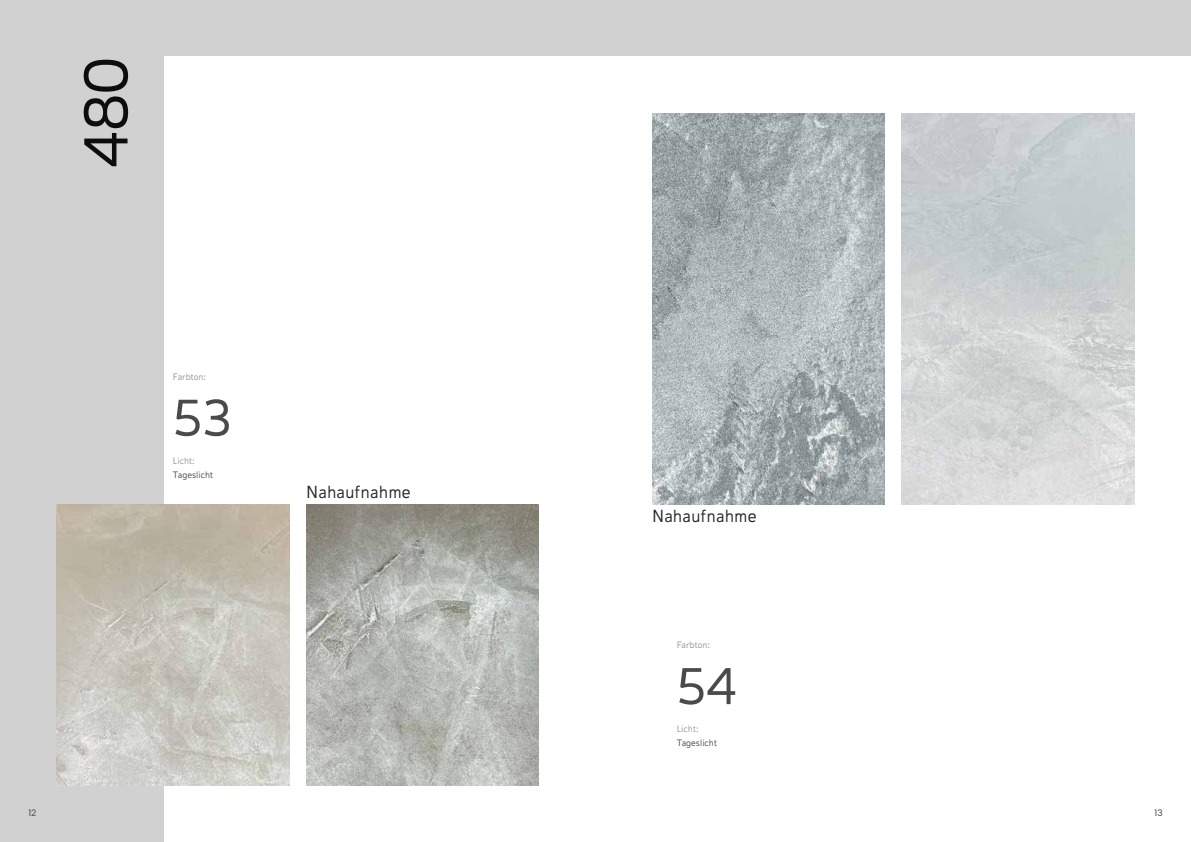
<style>
.page{position:relative;width:1191px;height:842px;background:#d1d1d1}
.page>*{position:absolute;margin:0;border:0;box-sizing:border-box;transform-origin:0 0}
.t1{font:60px "EB Corp";color:#0d0d0d}
.t2{font:50px "EB Corp";color:#4a4a49}
.t3{font:17px "EB Corp";color:#262626}
.t4{font:9px "EB Corp";color:#929596}
.t5{font:9px "EB Corp";color:#4a4a49}
.t6{font:9px "Poppins";color:#4a4a49}
</style>
<div class="page">
<div style="left:164px;top:57px;width:1027px;height:785px;background:#fff"></div>
<img style="left:306px;top:505px;width:233px;height:280px">
<img style="left:901px;top:114px;width:233px;height:391px">
<img style="left:57px;top:505px;width:232px;height:280px">
<img style="left:652px;top:114px;width:232px;height:391px">
<h1 class="t1" style="left:68px;top:168px;width:113px;rotate:-90deg">480</h1>
<p class="t4" style="left:173px;top:371px;width:35px">Farbton:</p>
<h2 class="t2" style="left:173px;top:386px;width:60px">53</h2>
<p class="t4" style="left:173px;top:455px;width:23px">Licht:</p>
<p class="t5" style="left:173px;top:469px;width:42px">Tageslicht</p>
<h3 class="t3" style="left:306px;top:481px;width:106px">Nahaufnahme</h3>
<h3 class="t3" style="left:652px;top:505px;width:106px">Nahaufnahme</h3>
<p class="t4" style="left:677px;top:639px;width:35px">Farbton:</p>
<h2 class="t2" style="left:677px;top:654px;width:62px">54</h2>
<p class="t4" style="left:677px;top:723px;width:23px">Licht:</p>
<p class="t5" style="left:677px;top:737px;width:42px">Tageslicht</p>
<p class="t6" style="left:28px;top:807px;width:10px">12</p>
<p class="t6" style="left:1154px;top:807px;width:10px">13</p>
</div>
